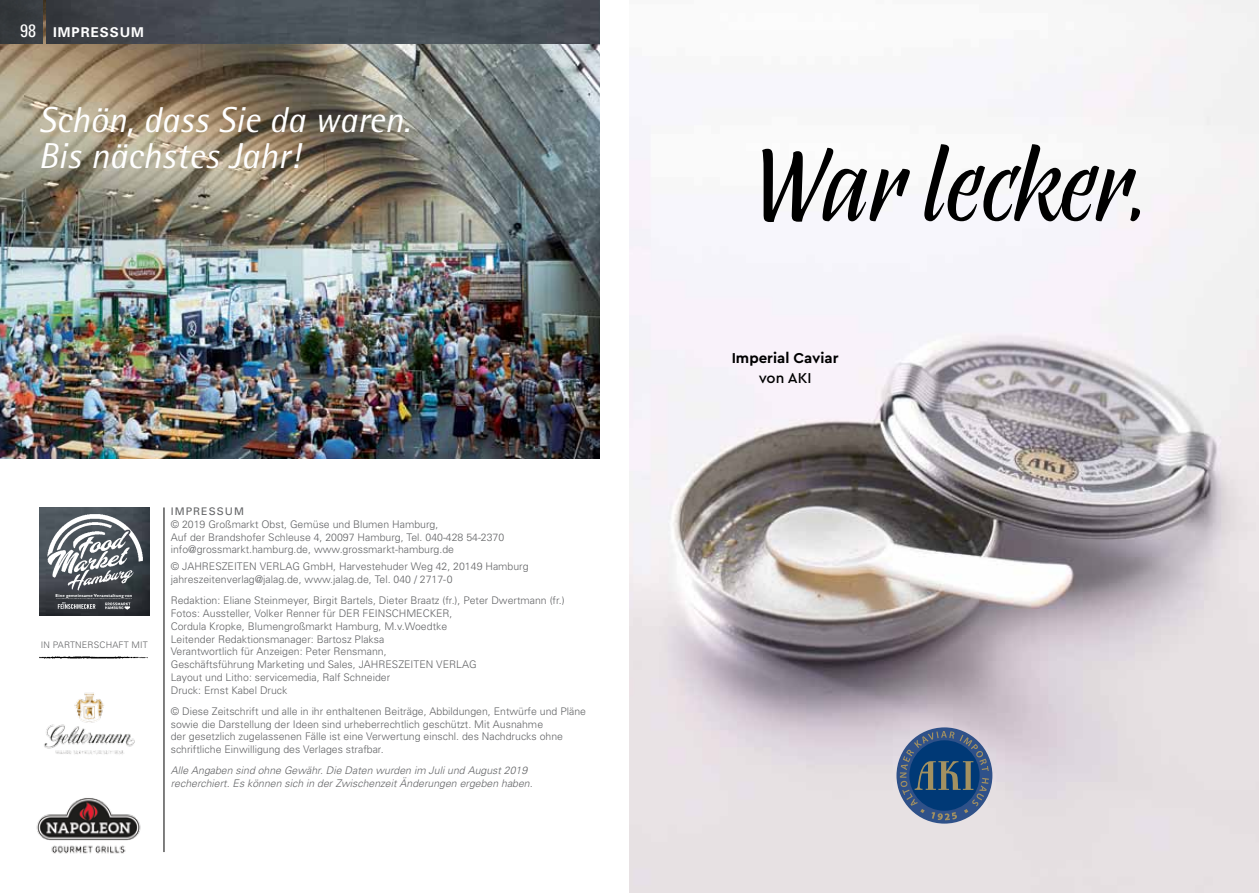
<style>
.page{position:relative;width:1259px;height:893px;background:#fff}
.page>*{position:absolute;margin:0;border:0;box-sizing:border-box;transform-origin:0 0}
.t1{font:100.05px "Abelina Pro";letter-spacing:.01em;color:#000}
.t2{font:italic 36px/36px "Rotis Semi Sans";color:#fff}
.t3{font:700 15px "Cera PRO";color:#000}
.t4{font:500 15px "Cera PRO";color:#000}
.t5{font:700 13.5px "Univers";letter-spacing:.07em;color:#fff}
.t6{font:300 10.5px/12.8px "Univers";color:#636466}
.t7{font:italic 300 10.5px/12.8px "Univers";color:#636466}
.t8{font:10.5px "Univers";letter-spacing:.1em;color:#636466}
.t9{font:300 9px "Univers";color:#636466}
.t10{font:700 4.35px "Gill Sans";letter-spacing:.03em;color:#fff}
.s1{font-weight:400;font-stretch:condensed;font-size:18px}
</style>
<div class="page">
<img style="left:0;top:0;width:600px;height:458px">
<div style="left:0;top:0;width:43px;height:43px;background:#35393d"></div>
<img style="left:47px;top:0;width:553px;height:43px">
<hr style="left:164px;top:507px;width:1px;height:345px;background:#000">
<img style="left:39px;top:656px;width:109px;height:3px">
<img style="left:39px;top:507px;width:110px;height:108px">
<img style="left:46px;top:513px;width:97px;height:77px">
<svg style="left:56px;top:598px;width:76px;height:12px"></svg>
<img style="left:44px;top:693px;width:91px;height:62px">
<img style="left:36px;top:798px;width:105px;height:56px">
<img style="left:629px;top:0;width:630px;height:893px">
<svg style="left:896px;top:727px;width:96px;height:97px"></svg>
<svg style="left:900px;top:731px;width:89px;height:89px;background:#446286"></svg>
<p class="t5" style="left:20px;top:24px;width:125px"><span class="s1">98</span> IMPRESSUM</p>
<h2 class="t2" style="left:38px;top:101px;width:373px">Schön, dass Sie da waren.<br>Bis nächstes Jahr!</h2>
<p class="t10" style="left:56px;top:592px;width:78px">Eine gemeinsame Veranstaltung von</p>
<p class="t9" style="left:41px;top:640px;width:24px">In Partnerschaft</p>
<p class="t9" style="left:132px;top:640px;width:7px">mit</p>
<p class="t8" style="left:171px;top:505px;width:75px">IMPRESSUM</p>
<p class="t6" style="left:171px;top:518px;width:335px">© 2019 Großmarkt Obst, Gemüse und Blumen Hamburg,<br>Auf der Brandshofer Schleuse 4, 20097 Hamburg, Tel. 040-428 54-2370 info@grossmarkt.hamburg.de, www.grossmarkt-hamburg.de</p>
<p class="t6" style="left:171px;top:560px;width:359px">© JAHRESZEITEN VERLAG GmbH, Harvestehuder Weg 42, 20149 Hamburg jahreszeitenverlag@jalag.de, www.jalag.de, Tel. 040 / 2717-0</p>
<p class="t6" style="left:171px;top:594px;width:395px">Redaktion: Eliane Steinmeyer, Birgit Bartels, Dieter Braatz (fr.), Peter Dwertmann (fr.)<br>Fotos: Aussteller, Volker Renner für DER FEINSCHMECKER,<br>Cordula Kropke, Blumengroßmarkt Hamburg, M.v.Woedtke<br>Leitender Redaktionsmanager: Bartosz Plaksa<br>Verantwortlich für Anzeigen: Peter Rensmann,<br>Geschäftsführung Marketing und Sales, JAHRESZEITEN VERLAG<br>Layout und Litho: servicemedia, Ralf Schneider<br>Druck: Ernst Kabel Druck</p>
<p class="t6" style="left:171px;top:705px;width:417px">© Diese Zeitschrift und alle in ihr enthaltenen Beiträge, Abbildungen, Entwürfe und Pläne sowie die Darstellung der Ideen sind urheberrechtlich geschützt. Mit Ausnahme<br>der gesetzlich zugelassenen Fälle ist eine Verwertung einschl. des Nachdrucks ohne schriftliche Einwilligung des Verlages strafbar.</p>
<p class="t7" style="left:171px;top:764px;width:363px">Alle Angaben sind ohne Gewähr. Die Daten wurden im Juli und August 2019 recherchiert. Es können sich in der Zwischenzeit Änderungen ergeben haben.</p>
<h1 class="t1" style="left:752px;top:127px;width:396px">War lecker.</h1>
<h3 class="t3" style="left:731px;top:348px;width:108px">Imperial Caviar</h3>
<h3 class="t4" style="left:758px;top:368px;width:54px">von AKI</h3>
</div>
